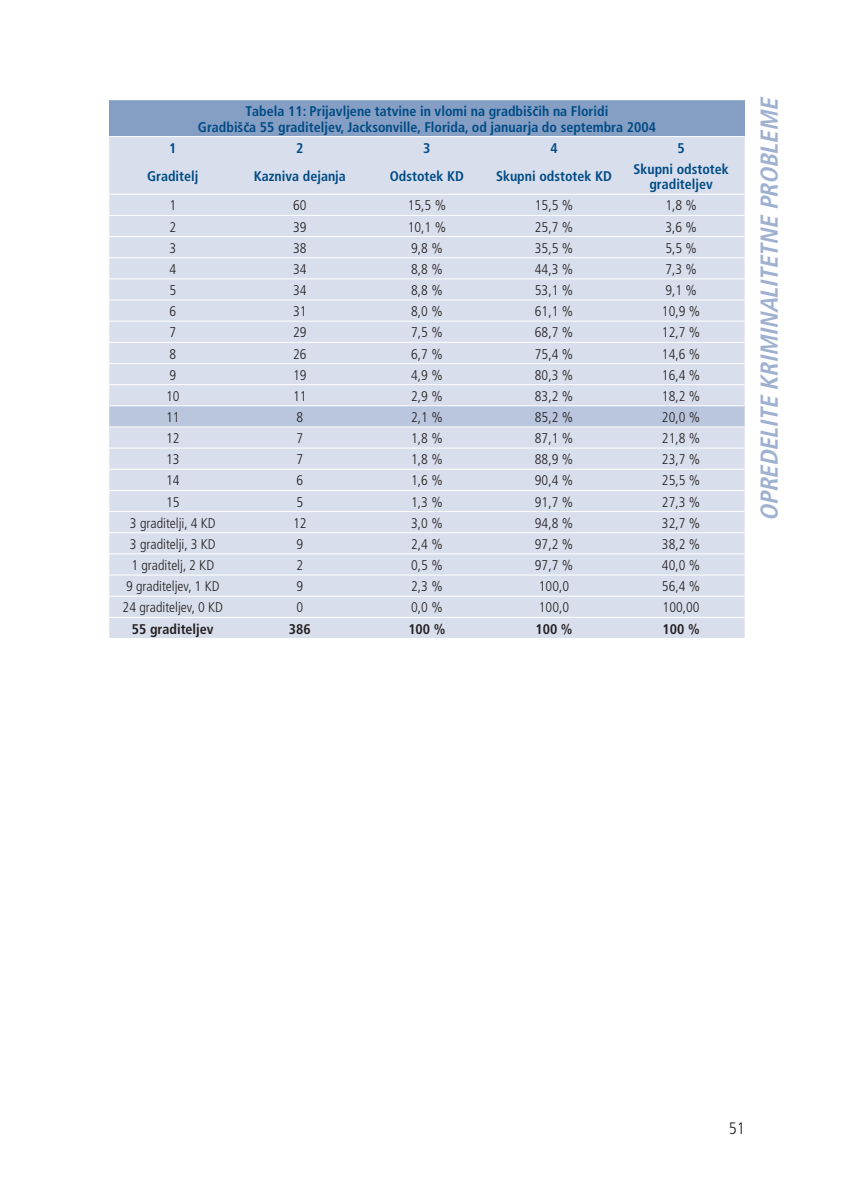
<style>
.page{position:relative;width:844px;height:1191px;background:#fff}
.page>*{position:absolute;margin:0;border:0;box-sizing:border-box;transform-origin:0 0}
.t1{font:italic 700 condensed 24.5px "Frutiger LT Std";color:#9fb1d0}
.t2{font:300 condensed 16.62px "Frutiger LT Std";color:#231f20}
.t3{font:300 condensed 14px "Frutiger LT Std";color:#231f20}
.t4{font:700 condensed 14px/15.8px "Frutiger LT Std";color:#004b85;text-align:center}
.t5{font:700 condensed 14px "Frutiger LT Std";color:#231f20}
</style>
<div class="page">
<div style="left:109px;top:100px;width:635px;height:37px;background:#859ec4"></div>
<div style="left:109px;top:137px;width:635px;height:501px;background:#d8deec"></div>
<div style="left:109px;top:406px;width:635px;height:20px;background:#bac6de"></div>
<hr style="left:109px;top:194px;width:635px;height:1px;background:#fff">
<hr style="left:109px;top:215px;width:635px;height:1px;background:#fff">
<hr style="left:109px;top:236px;width:635px;height:1px;background:#fff">
<hr style="left:109px;top:257px;width:635px;height:1px;background:#fff">
<hr style="left:109px;top:278px;width:635px;height:1px;background:#fff">
<hr style="left:109px;top:299px;width:635px;height:1px;background:#fff">
<hr style="left:109px;top:321px;width:635px;height:1px;background:#fff">
<hr style="left:109px;top:342px;width:635px;height:1px;background:#fff">
<hr style="left:109px;top:363px;width:635px;height:1px;background:#fff">
<hr style="left:109px;top:384px;width:635px;height:1px;background:#fff">
<hr style="left:109px;top:405px;width:635px;height:1px;background:#fff">
<hr style="left:109px;top:426px;width:635px;height:1px;background:#fff">
<hr style="left:109px;top:447px;width:635px;height:1px;background:#fff">
<hr style="left:109px;top:469px;width:635px;height:1px;background:#fff">
<hr style="left:109px;top:490px;width:635px;height:1px;background:#fff">
<hr style="left:109px;top:511px;width:635px;height:1px;background:#fff">
<hr style="left:109px;top:532px;width:635px;height:1px;background:#fff">
<hr style="left:109px;top:553px;width:635px;height:1px;background:#fff">
<hr style="left:109px;top:574px;width:635px;height:1px;background:#fff">
<hr style="left:109px;top:596px;width:635px;height:1px;background:#fff">
<hr style="left:109px;top:617px;width:635px;height:1px;background:#fff">
<hr style="left:109px;top:136px;width:508px;height:1px;background:#fff">
<hr style="left:617px;top:136px;width:127px;height:1px;background:#fff">
<p class="t4" style="left:198px;top:104px;width:459px">Tabela 11: Prijavljene tatvine in vlomi na gradbiščih na Floridi<br>Gradbišča 55 graditeljev, Jacksonville, Florida, od januarja do septembra 2004</p>
<p class="t4" style="left:169px;top:141px;width:9px">1</p>
<p class="t4" style="left:296px;top:141px;width:9px">2</p>
<p class="t4" style="left:423px;top:141px;width:9px">3</p>
<p class="t4" style="left:550px;top:141px;width:9px">4</p>
<p class="t4" style="left:677px;top:141px;width:9px">5</p>
<p class="t4" style="left:147px;top:169px;width:53px">Graditelj</p>
<p class="t4" style="left:254px;top:169px;width:94px">Kazniva dejanja</p>
<p class="t4" style="left:390px;top:169px;width:76px">Odstotek KD</p>
<p class="t4" style="left:496px;top:169px;width:117px">Skupni odstotek KD</p>
<p class="t4" style="left:633px;top:161px;width:97px">Skupni odstotek graditeljev</p>
<p class="t3" style="left:169px;top:199px;width:8px">1</p>
<p class="t3" style="left:293px;top:199px;width:15px">60</p>
<p class="t3" style="left:407px;top:199px;width:40px">15,5 %</p>
<p class="t3" style="left:534px;top:199px;width:40px">15,5 %</p>
<p class="t3" style="left:665px;top:199px;width:33px">1,8 %</p>
<p class="t3" style="left:169px;top:220px;width:8px">2</p>
<p class="t3" style="left:293px;top:220px;width:15px">39</p>
<p class="t3" style="left:407px;top:220px;width:40px">10,1 %</p>
<p class="t3" style="left:534px;top:220px;width:40px">25,7 %</p>
<p class="t3" style="left:665px;top:220px;width:33px">3,6 %</p>
<p class="t3" style="left:169px;top:241px;width:8px">3</p>
<p class="t3" style="left:293px;top:241px;width:15px">38</p>
<p class="t3" style="left:411px;top:241px;width:33px">9,8 %</p>
<p class="t3" style="left:534px;top:241px;width:40px">35,5 %</p>
<p class="t3" style="left:665px;top:241px;width:33px">5,5 %</p>
<p class="t3" style="left:169px;top:262px;width:8px">4</p>
<p class="t3" style="left:293px;top:262px;width:15px">34</p>
<p class="t3" style="left:411px;top:262px;width:33px">8,8 %</p>
<p class="t3" style="left:534px;top:262px;width:40px">44,3 %</p>
<p class="t3" style="left:665px;top:262px;width:33px">7,3 %</p>
<p class="t3" style="left:169px;top:283px;width:8px">5</p>
<p class="t3" style="left:293px;top:283px;width:15px">34</p>
<p class="t3" style="left:411px;top:283px;width:33px">8,8 %</p>
<p class="t3" style="left:534px;top:283px;width:40px">53,1 %</p>
<p class="t3" style="left:665px;top:283px;width:33px">9,1 %</p>
<p class="t3" style="left:169px;top:304px;width:8px">6</p>
<p class="t3" style="left:293px;top:304px;width:15px">31</p>
<p class="t3" style="left:411px;top:304px;width:33px">8,0 %</p>
<p class="t3" style="left:534px;top:304px;width:40px">61,1 %</p>
<p class="t3" style="left:661px;top:304px;width:40px">10,9 %</p>
<p class="t3" style="left:169px;top:326px;width:8px">7</p>
<p class="t3" style="left:293px;top:326px;width:15px">29</p>
<p class="t3" style="left:411px;top:326px;width:33px">7,5 %</p>
<p class="t3" style="left:534px;top:326px;width:40px">68,7 %</p>
<p class="t3" style="left:661px;top:326px;width:40px">12,7 %</p>
<p class="t3" style="left:169px;top:347px;width:8px">8</p>
<p class="t3" style="left:293px;top:347px;width:15px">26</p>
<p class="t3" style="left:411px;top:347px;width:33px">6,7 %</p>
<p class="t3" style="left:534px;top:347px;width:40px">75,4 %</p>
<p class="t3" style="left:661px;top:347px;width:40px">14,6 %</p>
<p class="t3" style="left:169px;top:368px;width:8px">9</p>
<p class="t3" style="left:293px;top:368px;width:15px">19</p>
<p class="t3" style="left:411px;top:368px;width:33px">4,9 %</p>
<p class="t3" style="left:534px;top:368px;width:40px">80,3 %</p>
<p class="t3" style="left:661px;top:368px;width:40px">16,4 %</p>
<p class="t3" style="left:166px;top:389px;width:15px">10</p>
<p class="t3" style="left:293px;top:389px;width:15px">11</p>
<p class="t3" style="left:411px;top:389px;width:33px">2,9 %</p>
<p class="t3" style="left:534px;top:389px;width:40px">83,2 %</p>
<p class="t3" style="left:661px;top:389px;width:40px">18,2 %</p>
<p class="t3" style="left:166px;top:410px;width:15px">11</p>
<p class="t3" style="left:296px;top:410px;width:8px">8</p>
<p class="t3" style="left:411px;top:410px;width:33px">2,1 %</p>
<p class="t3" style="left:534px;top:410px;width:40px">85,2 %</p>
<p class="t3" style="left:661px;top:410px;width:40px">20,0 %</p>
<p class="t3" style="left:166px;top:431px;width:15px">12</p>
<p class="t3" style="left:296px;top:431px;width:8px">7</p>
<p class="t3" style="left:411px;top:431px;width:33px">1,8 %</p>
<p class="t3" style="left:534px;top:431px;width:40px">87,1 %</p>
<p class="t3" style="left:661px;top:431px;width:40px">21,8 %</p>
<p class="t3" style="left:166px;top:452px;width:15px">13</p>
<p class="t3" style="left:296px;top:452px;width:8px">7</p>
<p class="t3" style="left:411px;top:452px;width:33px">1,8 %</p>
<p class="t3" style="left:534px;top:452px;width:40px">88,9 %</p>
<p class="t3" style="left:661px;top:452px;width:40px">23,7 %</p>
<p class="t3" style="left:166px;top:474px;width:15px">14</p>
<p class="t3" style="left:296px;top:474px;width:8px">6</p>
<p class="t3" style="left:411px;top:474px;width:33px">1,6 %</p>
<p class="t3" style="left:534px;top:474px;width:40px">90,4 %</p>
<p class="t3" style="left:661px;top:474px;width:40px">25,5 %</p>
<p class="t3" style="left:166px;top:495px;width:15px">15</p>
<p class="t3" style="left:296px;top:495px;width:8px">5</p>
<p class="t3" style="left:411px;top:495px;width:33px">1,3 %</p>
<p class="t3" style="left:534px;top:495px;width:40px">91,7 %</p>
<p class="t3" style="left:661px;top:495px;width:40px">27,3 %</p>
<p class="t3" style="left:130px;top:516px;width:87px">3 graditelji, 4 KD</p>
<p class="t3" style="left:293px;top:516px;width:15px">12</p>
<p class="t3" style="left:411px;top:516px;width:33px">3,0 %</p>
<p class="t3" style="left:534px;top:516px;width:40px">94,8 %</p>
<p class="t3" style="left:661px;top:516px;width:40px">32,7 %</p>
<p class="t3" style="left:130px;top:537px;width:87px">3 graditelji, 3 KD</p>
<p class="t3" style="left:296px;top:537px;width:8px">9</p>
<p class="t3" style="left:411px;top:537px;width:33px">2,4 %</p>
<p class="t3" style="left:534px;top:537px;width:40px">97,2 %</p>
<p class="t3" style="left:661px;top:537px;width:40px">38,2 %</p>
<p class="t3" style="left:131px;top:558px;width:84px">1 graditelj, 2 KD</p>
<p class="t3" style="left:296px;top:558px;width:8px">2</p>
<p class="t3" style="left:411px;top:558px;width:33px">0,5 %</p>
<p class="t3" style="left:534px;top:558px;width:40px">97,7 %</p>
<p class="t3" style="left:661px;top:558px;width:40px">40,0 %</p>
<p class="t3" style="left:126px;top:579px;width:95px">9 graditeljev, 1 KD</p>
<p class="t3" style="left:296px;top:579px;width:8px">9</p>
<p class="t3" style="left:411px;top:579px;width:33px">2,3 %</p>
<p class="t3" style="left:538px;top:579px;width:32px">100,0</p>
<p class="t3" style="left:661px;top:579px;width:40px">56,4 %</p>
<p class="t3" style="left:123px;top:601px;width:102px">24 graditeljev, 0 KD</p>
<p class="t3" style="left:296px;top:601px;width:8px">0</p>
<p class="t3" style="left:411px;top:601px;width:33px">0,0 %</p>
<p class="t3" style="left:538px;top:601px;width:32px">100,0</p>
<p class="t3" style="left:662px;top:601px;width:38px">100,00</p>
<p class="t5" style="left:132px;top:622px;width:83px">55 graditeljev</p>
<p class="t5" style="left:289px;top:622px;width:23px">386</p>
<p class="t5" style="left:408px;top:622px;width:39px">100 %</p>
<p class="t5" style="left:535px;top:622px;width:39px">100 %</p>
<p class="t5" style="left:662px;top:622px;width:39px">100 %</p>
<h1 class="t1" style="left:757px;top:521px;width:429px;rotate:-90deg">OPREDELITE KRIMINALITETNE PROBLEME</h1>
<p class="t2" style="left:728px;top:1120px;width:17px">51</p>
</div>
